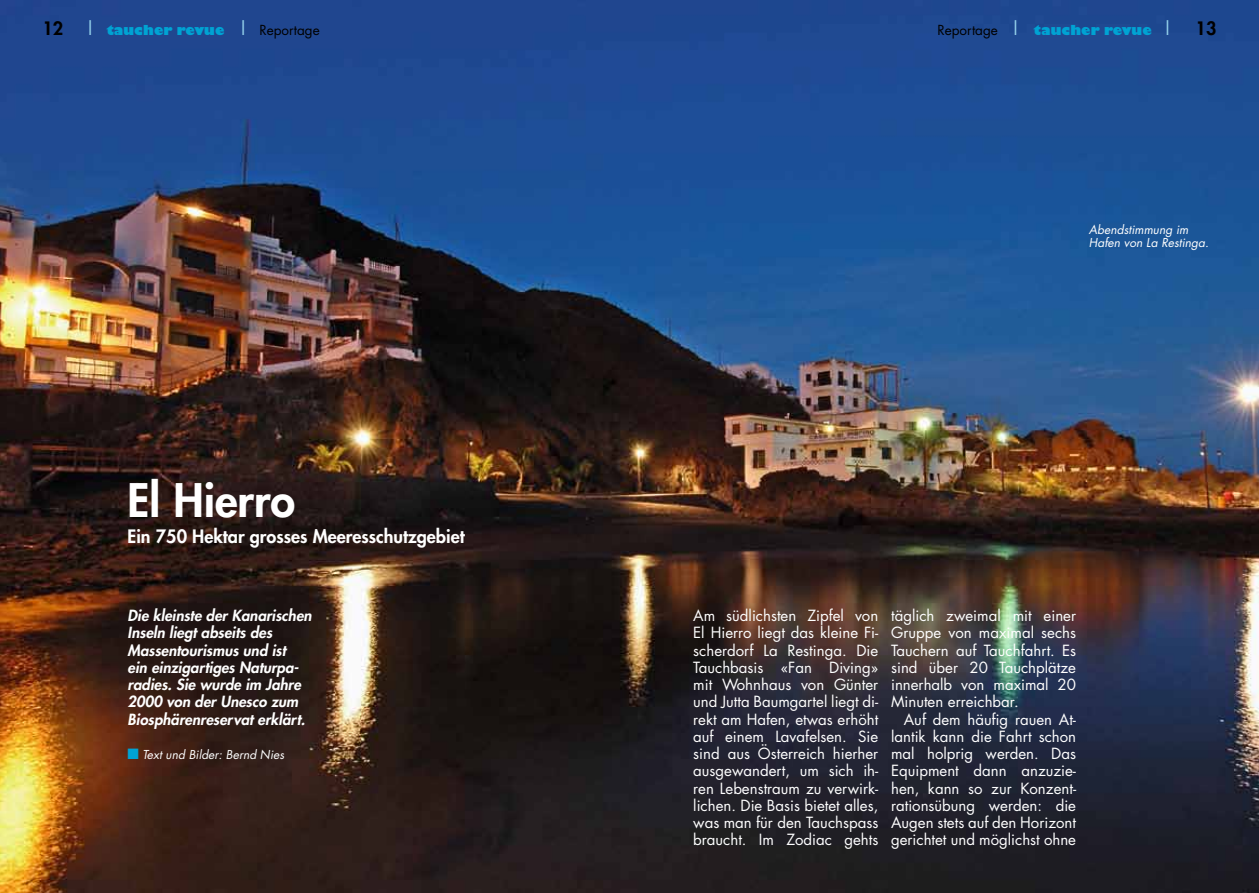
<style>
.page{position:relative;width:1259px;height:893px;background:#fff}
.page>*{position:absolute;margin:0;border:0;box-sizing:border-box;transform-origin:0 0}
.t1{font:800 45px "Futura";color:#fff}
.t2{font:800 18px "Futura";color:#fff}
.t3{font:800 18px "Futura";color:#000}
.t4{font:15px/17.2px "Futura";color:#fff;text-align:justify}
.t5{font:italic 800 15px/17.2px "Futura";color:#fff}
.t6{font:800 13.5px "Gill Sans";color:#00a3d3}
.t7{font:italic 12px/13.5px "Futura";color:#fff}
.s1{font-family:"Futura";font-size:18px;color:#000}
.s2{font-family:"Futura";font-weight:400;font-size:18px;color:#96d3ec}
.s3{font-family:"Futura";font-weight:400;color:#000}
.s4{color:#00a3d3}
</style>
<div class="page">
<img style="left:0;top:0;width:1258px;height:893px">
<p class="t6" style="left:43px;top:21px;width:279px"><span class="s1">12</span> <span class="s2">|</span> taucher revue <span class="s2">|</span> <span class="s3">Reportage</span></p>
<p class="t6" style="left:937px;top:21px;width:237px"><span class="s3">Reportage</span> <span class="s2">|</span> taucher revue <span class="s2">|</span></p>
<p class="t3" style="left:1195px;top:16px;width:22px">13</p>
<h1 class="t1" style="left:128px;top:472px;width:169px">El Hierro</h1>
<p class="t2" style="left:128px;top:525px;width:338px">Ein 750 Hektar grosses Meeresschutzgebiet</p>
<p class="t5" style="left:128px;top:607px;width:185px">Die kleinste der Kanarischen<br>Inseln liegt abseits des<br>Massentourismus und ist<br>ein einzigartiges Naturpa&shy;radies. Sie wurde im Jahre<br>2000 von der Unesco zum<br>Biosphärenreservat erklärt.</p>
<p class="t7" style="left:128px;top:748px;width:158px"><span class="s4">■</span> Text und Bilder: Bernd Nies</p>
<p class="t7" style="left:1089px;top:222px;width:121px">Abendstimmung im<br>Hafen von La Restinga.</p>
<p class="t4" style="left:693px;top:607px;width:186px">Am südlichsten Zipfel von El Hierro liegt das kleine Fi&shy;scherdorf La Restinga. Die Tauchbasis «Fan Diving» mit Wohnhaus von Günter und Jutta Baumgartel liegt di&shy;rekt am Hafen, etwas erhöht auf einem Lavafelsen. Sie sind aus Österreich hierher ausgewandert, um sich ih&shy;ren Lebenstraum zu verwirk&shy;lichen. Die Basis bietet alles, was man für den Tauchspass braucht. Im Zodiac gehts</p>
<p class="t4" style="left:891px;top:607px;width:186px">täglich zweimal mit einer Gruppe von maximal sechs Tauchern auf Tauchfahrt. Es sind über 20 Tauchplätze innerhalb von maximal 20<br>Minuten erreichbar.</p>
<p class="t4" style="left:891px;top:710px;width:186px;text-indent:13px">Auf dem häufig rauen At&shy;lantik kann die Fahrt schon mal holprig werden. Das Equipment dann anzuzie&shy;hen, kann so zur Konzent&shy;rationsübung werden: die Augen stets auf den Horizont gerichtet und möglichst ohne</p>
</div>
